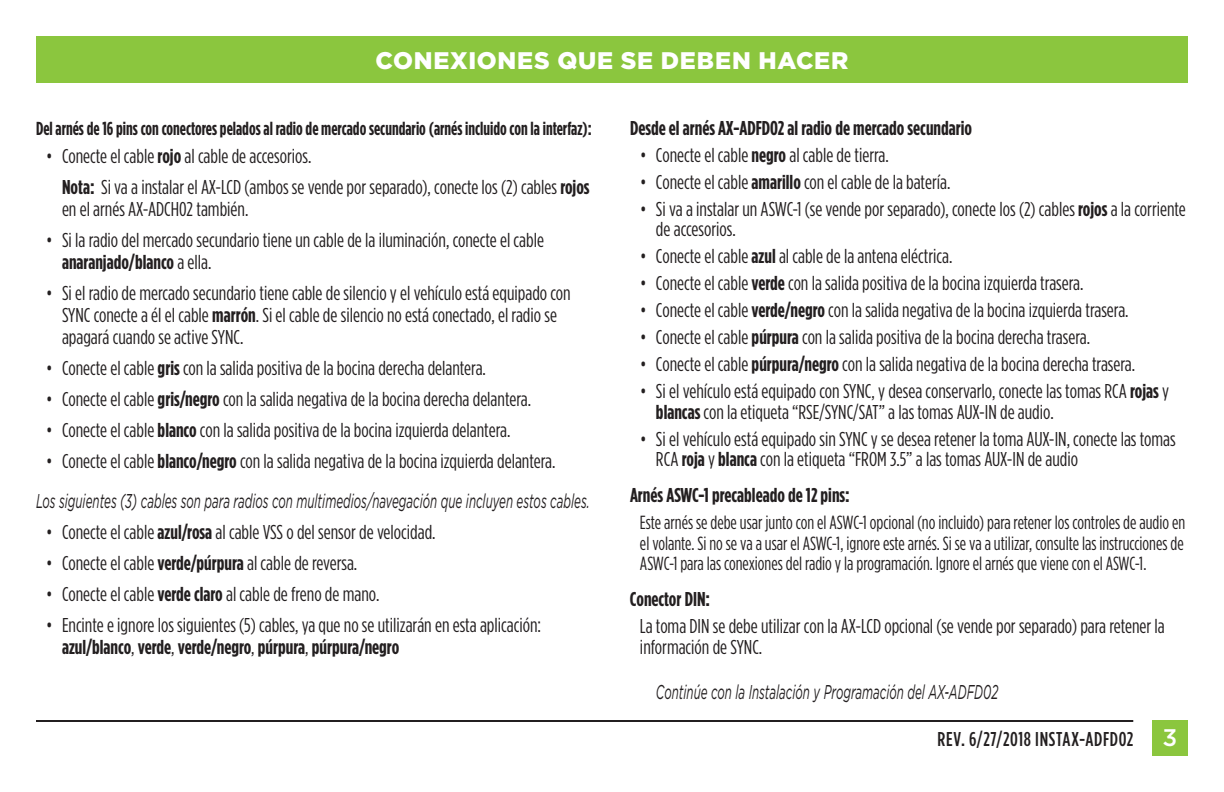
<style>
.page{position:relative;width:1224px;height:792px;background:#fff}
.page>*{position:absolute;margin:0;border:0;box-sizing:border-box;transform-origin:0 0}
.t1{font:900 24px "Gotham";letter-spacing:.03em;color:#fff}
.t2{font:20px/22px "Gotham Condensed";color:#231f20}
.t3{font:italic 20px "Gotham";color:#231f20;scale:.58 1}
.t4{font:700 20px "Gotham Condensed";color:#231f20}
.t5{font:500 20px "Gotham Condensed";letter-spacing:.03em;color:#231f20}
.t6{font:19px/20.6px "Gotham Condensed";color:#231f20;text-align:justify;scale:.96 1}
.t7{font:700 18.8px "Gotham Condensed";color:#231f20;scale:.94 1}
.s1{font-weight:700}
.s2{font-family:"Gotham";font-size:24px;color:#fff}
</style>
<div class="page">
<div style="left:36px;top:36px;width:1152px;height:46px;background:#8bc63e"></div>
<div style="left:1152px;top:720px;width:36px;height:36px;background:#8bc63e"></div>
<hr style="left:36px;top:720px;width:1097px;height:2px;background:#231f20">
<p class="t1" style="left:375px;top:46px;width:475px">CONEXIONES QUE SE DEBEN HACER</p>
<p class="t7" style="left:36px;top:118px;width:593px">Del arnés de 16 pins con conectores pelados al radio de mercado secundario (arnés incluido con la interfaz):</p>
<p class="t2" style="left:62px;top:141px;width:529px;line-height:31px;text-indent:-16px">• Conecte el cable <span class="s1">rojo</span> al cable de accesorios.<br><span class="s1">Nota:</span> Si va a instalar el AX-LCD (ambos se vende por separado), conecte los (2) cables <span class="s1">rojos</span></p>
<p class="t2" style="left:62px;top:198px;width:188px">en el arnés AX-ADCH02 también.</p>
<p class="t2" style="left:62px;top:229px;width:484px;text-indent:-16px">• Si la radio del mercado secundario tiene un cable de la iluminación, conecte el cable <span class="s1">anaranjado/blanco</span> a ella.</p>
<p class="t2" style="left:62px;top:282px;width:510px;text-indent:-16px">• Si el radio de mercado secundario tiene cable de silencio y el vehículo está equipado con<br>SYNC conecte a él el cable <span class="s1">marrón</span>. Si el cable de silencio no está conectado, el radio se apagará cuando se active SYNC.</p>
<p class="t2" style="left:46px;top:357px;width:442px">• Conecte el cable <span class="s1">gris</span> con la salida positiva de la bocina derecha delantera.</p>
<p class="t2" style="left:46px;top:388px;width:487px">• Conecte el cable <span class="s1">gris/negro</span> con la salida negativa de la bocina derecha delantera.</p>
<p class="t2" style="left:46px;top:419px;width:466px">• Conecte el cable <span class="s1">blanco</span> con la salida positiva de la bocina izquierda delantera.</p>
<p class="t2" style="left:46px;top:450px;width:511px">• Conecte el cable <span class="s1">blanco/negro</span> con la salida negativa de la bocina izquierda delantera.</p>
<p class="t3" style="left:36px;top:490px;width:956px">Los siguientes (3) cables son para radios con multimedios/navegación que incluyen estos cables.</p>
<p class="t2" style="left:46px;top:521px;width:391px">• Conecte el cable <span class="s1">azul/rosa</span> al cable VSS o del sensor de velocidad.</p>
<p class="t2" style="left:46px;top:552px;width:313px">• Conecte el cable <span class="s1">verde/púrpura</span> al cable de reversa.</p>
<p class="t2" style="left:46px;top:583px;width:335px">• Conecte el cable <span class="s1">verde claro</span> al cable de freno de mano.</p>
<p class="t2" style="left:62px;top:614px;width:481px;text-indent:-16px">• Encinte e ignore los siguientes (5) cables, ya que no se utilizarán en esta aplicación: <span class="s1">azul/blanco</span>, <span class="s1">verde</span>, <span class="s1">verde/negro</span>, <span class="s1">púrpura</span>, <span class="s1">púrpura/negro</span></p>
<p class="t4" style="left:630px;top:117px;width:344px">Desde el arnés AX-ADFD02 al radio de mercado secundario</p>
<p class="t2" style="left:640px;top:144px;width:250px">• Conecte el cable <span class="s1">negro</span> al cable de tierra.</p>
<p class="t2" style="left:640px;top:170px;width:312px">• Conecte el cable <span class="s1">amarillo</span> con el cable de la batería.</p>
<p class="t2" style="left:656px;top:198px;width:531px;line-height:20.4px;text-indent:-16px">• Si va a instalar un ASWC-1 (se vende por separado), conecte los (2) cables <span class="s1">rojos</span> a la corriente de accesorios.</p>
<p class="t2" style="left:640px;top:245px;width:314px">• Conecte el cable <span class="s1">azul</span> al cable de la antena eléctrica.</p>
<p class="t2" style="left:640px;top:272px;width:445px">• Conecte el cable <span class="s1">verde</span> con la salida positiva de la bocina izquierda trasera.</p>
<p class="t2" style="left:640px;top:299px;width:490px">• Conecte el cable <span class="s1">verde/negro</span> con la salida negativa de la bocina izquierda trasera.</p>
<p class="t2" style="left:640px;top:326px;width:452px">• Conecte el cable <span class="s1">púrpura</span> con la salida positiva de la bocina derecha trasera.</p>
<p class="t2" style="left:640px;top:353px;width:497px">• Conecte el cable <span class="s1">púrpura/negro</span> con la salida negativa de la bocina derecha trasera.</p>
<p class="t2" style="left:656px;top:381px;width:515px;line-height:20.4px;text-indent:-16px">• Si el vehículo está equipado con SYNC, y desea conservarlo, conecte las tomas RCA <span class="s1">rojas</span> y <span class="s1">blancas</span> con la etiqueta “RSE/SYNC/SAT” a las tomas AUX-IN de audio.</p>
<p class="t2" style="left:656px;top:428px;width:521px;line-height:20.4px;text-indent:-16px">• Si el vehículo está equipado sin SYNC y se desea retener la toma AUX-IN, conecte las tomas<br>RCA <span class="s1">roja</span> y <span class="s1">blanca</span> con la etiqueta “FROM 3.5” a las tomas AUX-IN de audio</p>
<p class="t4" style="left:630px;top:484px;width:221px">Arnés ASWC-1 precableado de 12 pins:</p>
<p class="t6" style="left:640px;top:512px;width:569px">Este arnés se debe usar junto con el ASWC-1 opcional (no incluido) para retener los controles de audio en el volante. Si no se va a usar el ASWC-1, ignore este arnés. Si se va a utilizar, consulte las instrucciones de ASWC-1 para las conexiones del radio y la programación. Ignore el arnés que viene con el ASWC-1.</p>
<p class="t4" style="left:630px;top:588px;width:82px">Conector DIN:</p>
<p class="t2" style="left:640px;top:616px;width:526px;line-height:20.4px">La toma DIN se debe utilizar con la AX-LCD opcional (se vende por separado) para retener la información de SYNC.</p>
<p class="t3" style="left:656px;top:680px;width:592px">Continúe con la Instalación y Programación del AX-ADFD02</p>
<p class="t5" style="left:938px;top:728px;width:241px">REV. 6/27/2018 INSTAX-ADFD02 <span class="s2">3</span></p>
</div>
